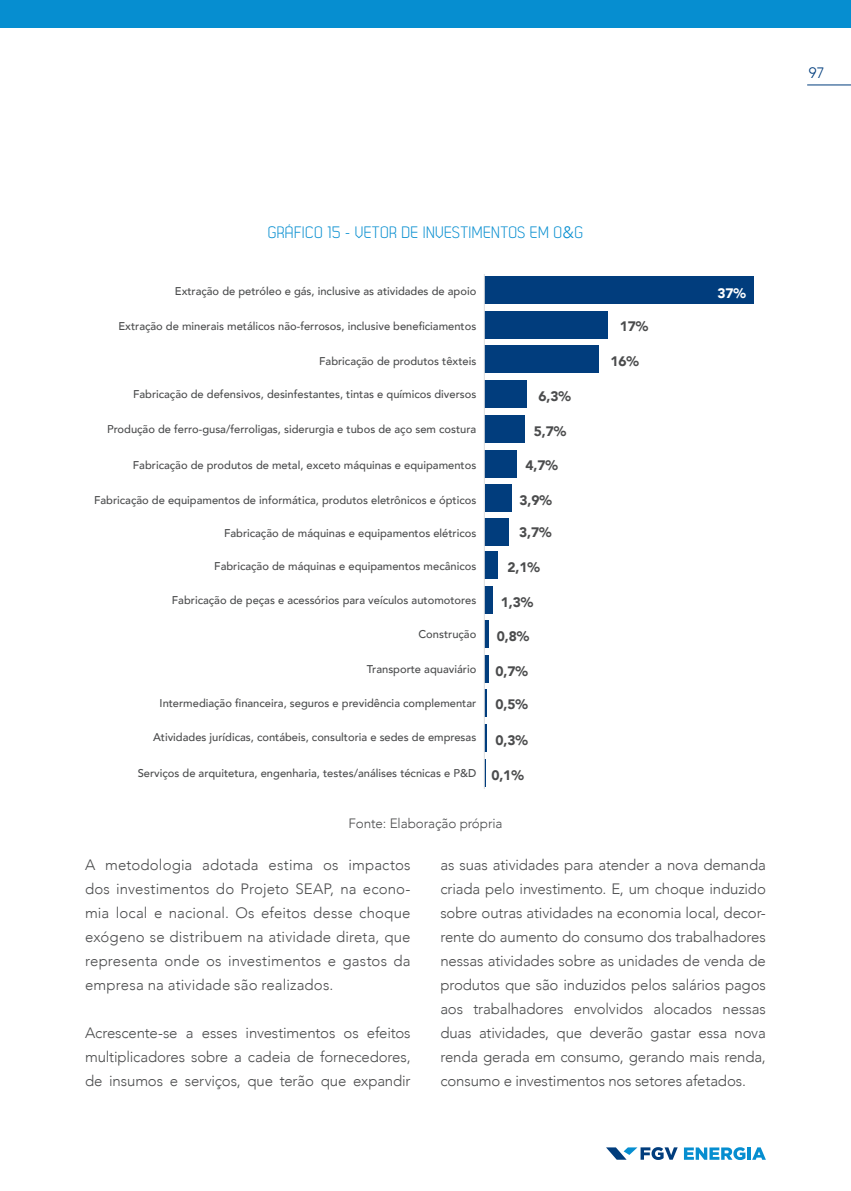
<style>
.page{position:relative;width:851px;height:1191px;background:#fff}
.page>*{position:absolute;margin:0;border:0;box-sizing:border-box;transform-origin:0 0}
.t1{font:16.5px "Dekar";letter-spacing:.02em;color:#068ed0}
._5_Texto_Base{font:300 15px/24px "Avenir";letter-spacing:-.01em;color:#4b4c4d;text-align:justify}
.t2{font:300 15px "Avenir";color:#013d7d}
.t3{font:900 13.8px "Avenir";color:#4b4c4d}
.t4{font:900 13.8px "Avenir";color:#fff}
.t5{font:300 13.5px "Avenir";letter-spacing:-.01em;color:#4b4c4d}
.Texto{font:500 11.25px "Avenir";color:#4b4c4d}
.s1{font-family:"Avenir";font-weight:300}
</style>
<div class="page">
<div style="left:484px;top:276px;width:269px;height:27px;background:#013d7d"></div>
<div style="left:484px;top:311px;width:124px;height:27px;background:#013d7d"></div>
<div style="left:484px;top:346px;width:114px;height:27px;background:#013d7d"></div>
<div style="left:484px;top:380px;width:43px;height:28px;background:#013d7d"></div>
<div style="left:484px;top:415px;width:41px;height:27px;background:#013d7d"></div>
<div style="left:484px;top:450px;width:33px;height:27px;background:#013d7d"></div>
<div style="left:484px;top:484px;width:27px;height:28px;background:#013d7d"></div>
<div style="left:484px;top:518px;width:25px;height:27px;background:#013d7d"></div>
<div style="left:484px;top:551px;width:14px;height:27px;background:#013d7d"></div>
<div style="left:484px;top:586px;width:9px;height:27px;background:#013d7d"></div>
<hr style="left:484px;top:620px;width:4px;height:27px;background:#013d7d">
<hr style="left:484px;top:655px;width:4px;height:27px;background:#013d7d">
<hr style="left:484px;top:689px;width:2px;height:27px;background:#013d7d">
<hr style="left:484px;top:724px;width:2px;height:27px;background:#013d7d">
<hr style="left:484px;top:274px;width:1px;height:515px;background:#dcdddf">
<hr style="left:807px;top:85px;width:43px;height:1px;background:#013d7d">
<div style="left:0;top:0;width:850px;height:28px;background:#068ed0"></div>
<svg style="left:683px;top:1147px;width:82px;height:13px"></svg>
<svg style="left:606px;top:1147px;width:71px;height:13px"></svg>
<p class="t2" style="left:808px;top:63px;width:18px">97</p>
<p class="t1" style="left:268px;top:224px;width:317px">GRÁFICO 15 - VETOR DE INVESTIMENTOS EM O<span class="s1">&amp;</span>G</p>
<p class="Texto" style="left:175px;top:281px;width:303px">Extração de petróleo e gás, inclusive as atividades de apoio</p>
<p class="Texto" style="left:118px;top:316px;width:359px">Extração de minerais metálicos não-ferrosos, inclusive beneficiamentos</p>
<p class="Texto" style="left:319px;top:352px;width:159px">Fabricação de produtos têxteis</p>
<p class="Texto" style="left:133px;top:385px;width:345px">Fabricação de defensivos, desinfestantes, tintas e químicos diversos</p>
<p class="Texto" style="left:107px;top:419px;width:370px">Produção de ferro-gusa/ferroligas, siderurgia e tubos de aço sem costura</p>
<p class="Texto" style="left:133px;top:455px;width:345px">Fabricação de produtos de metal, exceto máquinas e equipamentos</p>
<p class="Texto" style="left:94px;top:490px;width:383px">Fabricação de equipamentos de informática, produtos eletrônicos e ópticos</p>
<p class="Texto" style="left:224px;top:523px;width:254px">Fabricação de máquinas e equipamentos elétricos</p>
<p class="Texto" style="left:214px;top:556px;width:263px">Fabricação de máquinas e equipamentos mecânicos</p>
<p class="Texto" style="left:172px;top:590px;width:306px">Fabricação de peças e acessórios para veículos automotores</p>
<p class="Texto" style="left:418px;top:624px;width:59px">Construção</p>
<p class="Texto" style="left:367px;top:659px;width:111px">Transporte aquaviário</p>
<p class="Texto" style="left:159px;top:693px;width:318px">Intermediação financeira, seguros e previdência complementar</p>
<p class="Texto" style="left:153px;top:727px;width:325px">Atividades jurídicas, contábeis, consultoria e sedes de empresas</p>
<p class="Texto" style="left:138px;top:763px;width:340px">Serviços de arquitetura, engenharia, testes/análises técnicas e P&amp;D</p>
<p class="t3" style="left:538px;top:384px;width:34px">6,3%</p>
<p class="t3" style="left:533px;top:419px;width:34px">5,7%</p>
<p class="t3" style="left:525px;top:454px;width:34px">4,7%</p>
<p class="t3" style="left:519px;top:488px;width:34px">3,9%</p>
<p class="t3" style="left:519px;top:520px;width:34px">3,7%</p>
<p class="t3" style="left:507px;top:555px;width:34px">2,1%</p>
<p class="t3" style="left:501px;top:590px;width:34px">1,3%</p>
<p class="t3" style="left:497px;top:624px;width:34px">0,8%</p>
<p class="t3" style="left:495px;top:659px;width:34px">0,7%</p>
<p class="t3" style="left:495px;top:693px;width:34px">0,5%</p>
<p class="t3" style="left:495px;top:728px;width:34px">0,3%</p>
<p class="t3" style="left:491px;top:763px;width:34px">0,1%</p>
<p class="t5" style="left:348px;top:815px;width:156px">Fonte: Elaboração própria</p>
<p class="t3" style="left:619px;top:315px;width:30px">17%</p>
<p class="t3" style="left:610px;top:349px;width:30px">16%</p>
<p class="t4" style="left:717px;top:281px;width:30px">37%</p>
<p class="_5_Texto_Base" style="left:85px;top:853px;width:327px">A metodologia adotada estima os impactos dos investimentos do Projeto SEAP, na econo&shy;mia local e nacional. Os efeitos desse choque exógeno se distribuem na atividade direta, que representa onde os investimentos e gastos da empresa na atividade são realizados.</p>
<p class="_5_Texto_Base" style="left:85px;top:1021px;width:327px">Acrescente-se a esses investimentos os efeitos multiplicadores sobre a cadeia de fornecedores, de insumos e serviços, que terão que expandir</p>
<p class="_5_Texto_Base" style="left:440px;top:853px;width:327px">as suas atividades para atender a nova demanda criada pelo investimento. E, um choque induzido sobre outras atividades na economia local, decor&shy;rente do aumento do consumo dos trabalhadores nessas atividades sobre as unidades de venda de produtos que são induzidos pelos salários pagos aos trabalhadores envolvidos alocados nessas duas atividades, que deverão gastar essa nova renda gerada em consumo, gerando mais renda, consumo e investimentos nos setores afetados.</p>
</div>
